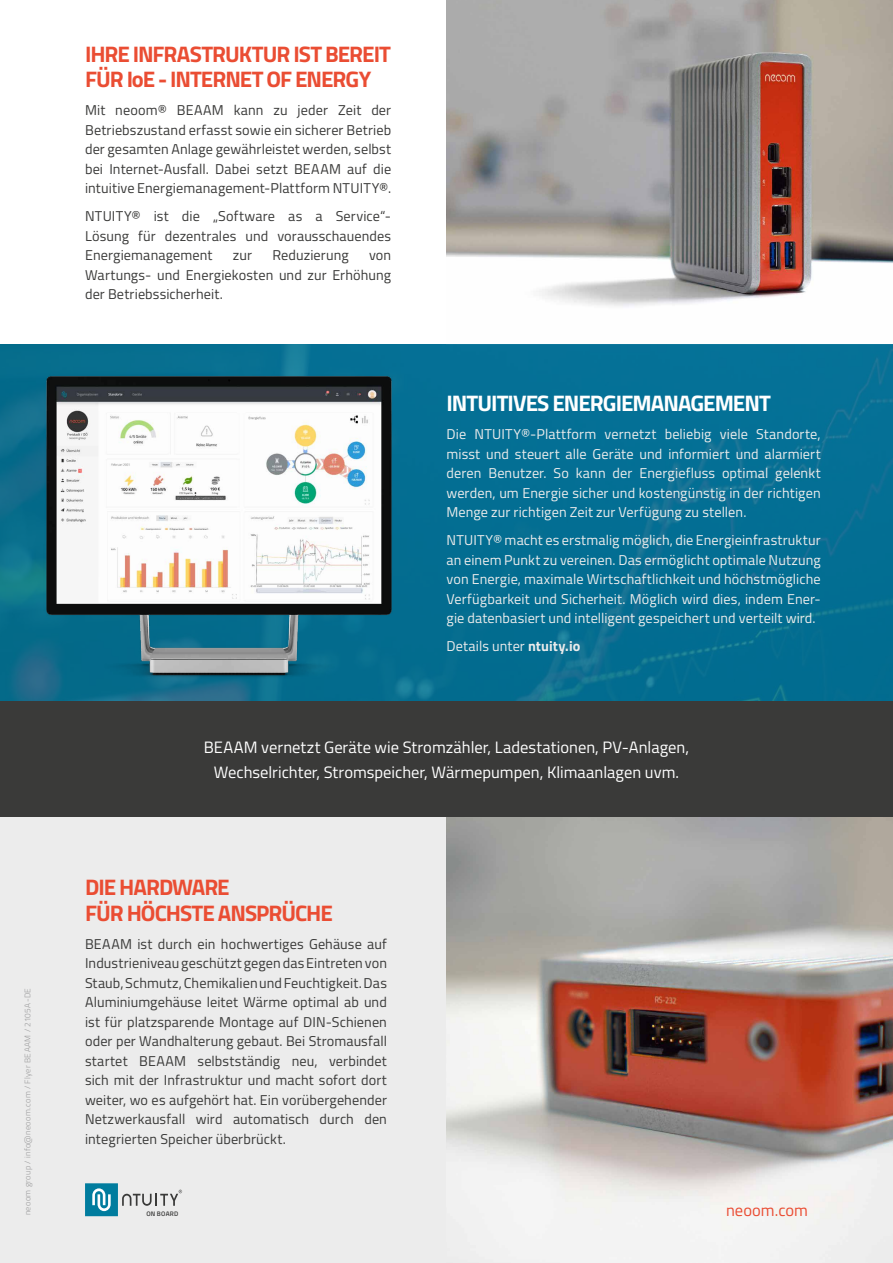
<style>
.page{position:relative;width:893px;height:1263px;background:#fff}
.page>*{position:absolute;margin:0;border:0;box-sizing:border-box;transform-origin:0 0}
.t1{font:700 22.5px/25.5px "Titillium";letter-spacing:-.045em;color:#ea4d33}
.t2{font:700 22.5px "Titillium";letter-spacing:-.045em;color:#fff}
.t3{font:16.5px/25.5px "Titillium";color:#fff;text-align:center}
.t4{font:16.5px "Titillium";color:#ea4d33}
.t5{font:14.25px/19.5px "Titillium";letter-spacing:.005em;color:#3a3a39;text-align:justify}
.t6{font:14.25px/19.5px "Titillium";letter-spacing:.005em;color:#ececec;text-align:justify}
.t7{font:300 8.25px "Titillium Web";letter-spacing:.045em;color:#9c9c9d}
.t8{font:600 6.6px "Titillium";letter-spacing:.035em;color:#3a3a39}
.s1{font-weight:700}
</style>
<div class="page">
<img style="left:0;top:344px;width:893px;height:358px">
<img style="left:32px;top:363px;width:374px;height:320px">
<div style="left:0;top:1170px;width:446px;height:93px;background:#ececec"></div>
<div style="left:0;top:817px;width:446px;height:388px;background:#ececec"></div>
<img style="left:446px;top:817px;width:447px;height:446px">
<div style="left:0;top:702px;width:893px;height:115px;background:#3a3a39"></div>
<svg style="left:85px;top:1183px;width:97px;height:33px"></svg>
<img style="left:446px;top:0;width:447px;height:307px">
<p class="t7" style="left:22px;top:1215px;width:229px;rotate:-90deg">neoom group / info@neoom.com / Flyer BEAAM / 2105A-DE</p>
<h1 class="t1" style="left:85px;top:40px;width:307px">IHRE INFRASTRUKTUR IST BEREIT<br>FÜR IoE - INTERNET OF ENERGY</h1>
<p class="t5" style="left:85px;top:100px;width:308px">Mit neoom® BEAAM kann zu jeder Zeit der Betriebszustand erfasst sowie ein sicherer Betrieb der gesamten Anlage gewährleistet werden, selbst bei Internet-Ausfall. Dabei setzt BEAAM auf die intuitive Energiemanagement-Plattform NTUITY®.</p>
<p class="t5" style="left:85px;top:206px;width:308px">NTUITY® ist die „Software as a Service“- Lösung für dezentrales und vorausschauendes Energiemanagement</p>
<p class="t5" style="left:233px;top:245px;width:21px">zur</p>
<p class="t5" style="left:272px;top:245px;width:78px">Reduzierung</p>
<p class="t5" style="left:85px;top:245px;width:308px;text-indent:284px">von Wartungs- und Energiekosten und zur Erhöhung der Betriebssicherheit.</p>
<h1 class="t2" style="left:447px;top:386px;width:326px">INTUITIVES ENERGIEMANAGEMENT</h1>
<p class="t6" style="left:446px;top:424px;width:376px">Die NTUITY®-Plattform vernetzt beliebig viele Standorte, misst und steuert alle Geräte und informiert und alarmiert deren Benutzer. So kann der Energiefluss optimal gelenkt werden, um Energie sicher und kostengünstig in der richtigen Menge zur richtigen Zeit zur Verfügung zu stellen.</p>
<p class="t6" style="left:446px;top:530px;width:376px">NTUITY® macht es erstmalig möglich, die Energieinfrastruktur an einem Punkt zu vereinen. Das ermöglicht optimale Nutzung von Energie, maximale Wirtschaftlichkeit und höchstmögliche Verfügbarkeit und Sicherheit. Möglich wird dies, indem Ener&shy;gie datenbasiert und intelligent gespeichert und verteilt wird.</p>
<p class="t6" style="left:446px;top:636px;width:135px">Details unter <span class="s1">ntuity.io</span></p>
<p class="t3" style="left:204px;top:733px;width:487px">BEAAM vernetzt Geräte wie Stromzähler, Ladestationen, PV-Anlagen,<br>Wechselrichter, Stromspeicher, Wärmepumpen, Klimaanlagen uvm.</p>
<h1 class="t1" style="left:85px;top:873px;width:249px">DIE HARDWARE<br>FÜR HÖCHSTE ANSPRÜCHE</h1>
<p class="t5" style="left:85px;top:933px;width:303px">BEAAM ist durch ein hochwertiges Gehäuse auf Industrieniveau geschützt gegen das Eintreten von Staub, Schmutz, Chemikalien und Feuchtigkeit. Das Aluminiumgehäuse leitet Wärme optimal ab und ist für platzsparende Montage auf DIN-Schienen oder per Wandhalterung gebaut. Bei Stromausfall startet BEAAM selbstständig neu, verbindet sich mit der Infrastruktur und macht sofort dort weiter, wo es aufgehört hat. Ein vorübergehender Netzwerkausfall wird automatisch durch den integrierten Speicher überbrückt.</p>
<p class="t8" style="left:146px;top:1209px;width:33px">ON BOARD</p>
<p class="t4" style="left:726px;top:1198px;width:83px">neoom.com</p>
</div>
